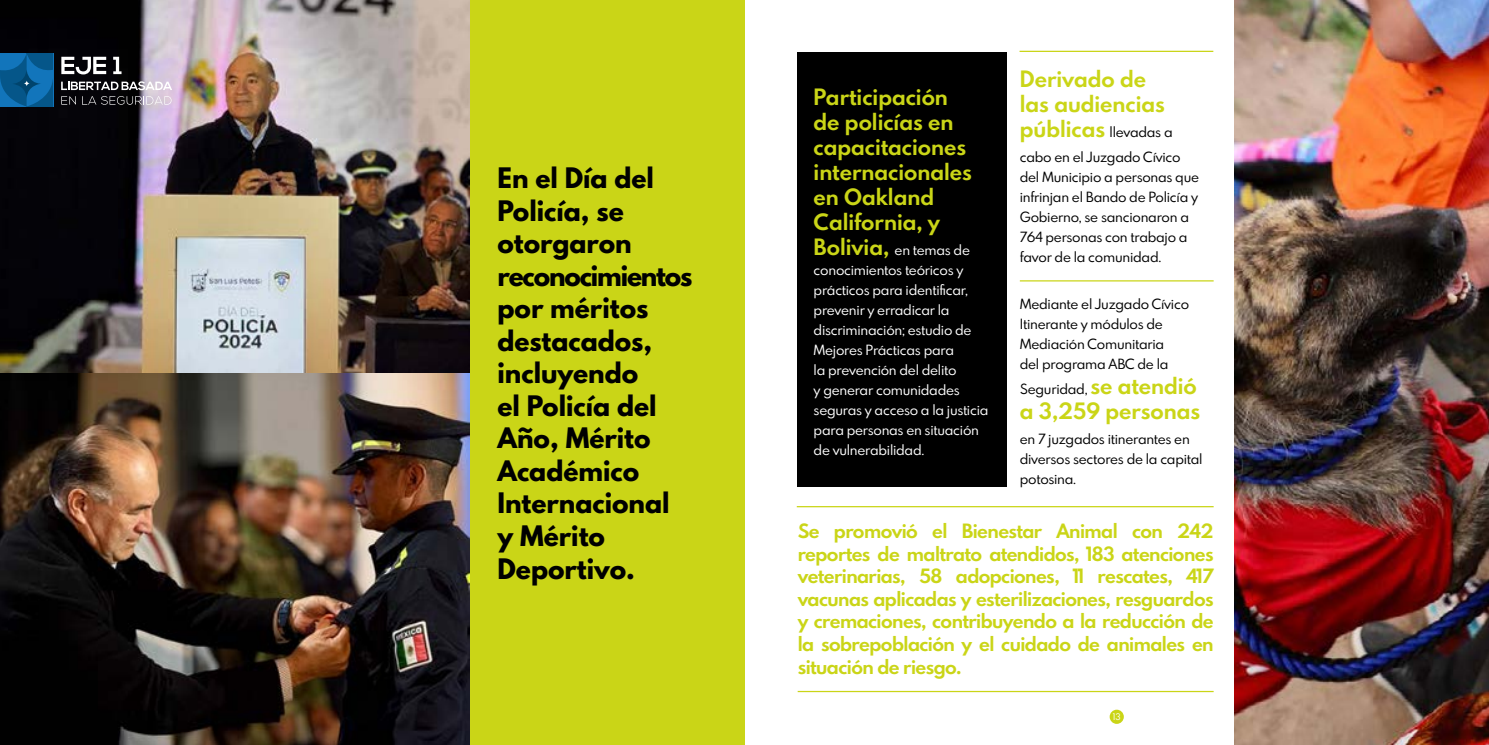
<style>
.page{position:relative;width:1489px;height:745px;background:#fff}
.page>*{position:absolute;margin:0;border:0;box-sizing:border-box;transform-origin:0 0}
.t1{font:800 25px/32.5px "Spartan MB";color:#000}
.t2{font:700 20px/25px "Spartan MB";color:#cad517}
.t3{font:700 17.5px/22.5px "Spartan MB";letter-spacing:-.03em;color:#cad517;text-align:justify}
.t4{font:12.5px/20px "Spartan MB";letter-spacing:-.02em;color:#000}
.t5{font:12.5px/20px "Spartan MB";letter-spacing:-.02em;color:#fff}
.t6{font:8.12px "Spartan MB";color:#fff}
.s1{font-weight:700;font-size:20px;color:#cad517}
</style>
<div class="page">
<div style="left:446px;top:0;width:298px;height:744px;background:#cad517"></div>
<img style="left:0;top:0;width:469px;height:744px">
<svg style="left:0;top:53px;width:53px;height:53px;background:#0b639e"></svg>
<svg style="left:61px;top:81px;width:111px;height:9px"></svg>
<svg style="left:61px;top:96px;width:15px;height:8px"></svg>
<svg style="left:82px;top:96px;width:89px;height:10px"></svg>
<svg style="left:61px;top:57px;width:45px;height:17px"></svg>
<svg style="left:113px;top:57px;width:8px;height:17px"></svg>
<div style="left:797px;top:52px;width:209px;height:434px;background:#000"></div>
<hr style="left:796px;top:505px;width:417px;height:2px;background:#cad517">
<hr style="left:797px;top:690px;width:416px;height:1px;background:#cad517">
<img style="left:1234px;top:0;width:254px;height:744px">
<hr style="left:1019px;top:280px;width:194px;height:1px;background:#cad517">
<hr style="left:1019px;top:51px;width:194px;height:1px;background:#cad517">
<div style="left:1109px;top:709px;width:14px;height:14px;background:#cad517;border-radius:50%"></div>
<h1 class="t1" style="left:497px;top:161px;width:196px">En el Día del<br>Policía, se otorgaron reconocimientos por méritos destacados, incluyendo<br>el Policía del<br>Año, Mérito<br>Académico<br>Internacional<br>y Mérito<br>Deportivo.</h1>
<h2 class="t2" style="left:813px;top:84px;width:160px">Participación de policías en capacitaciones internacionales en Oakland<br>California, y</h2>
<p class="t5" style="left:813px;top:240px;width:176px"><span class="s1">Bolivia,</span> en temas de conocimientos teóricos y prácticos para identificar, prevenir y erradicar la discriminación; estudio de<br>Mejores Prácticas para<br>la prevención del delito<br>y generar comunidades seguras y acceso a la justicia para personas en situación de vulnerabilidad.</p>
<h2 class="t2" style="left:1019px;top:66px;width:147px">Derivado de las audiencias</h2>
<p class="t4" style="left:1019px;top:119px;width:162px;line-height:25px"><span class="s1">públicas</span> llevadas a cabo en el Juzgado Cívico</p>
<p class="t4" style="left:1019px;top:167px;width:181px">del Municipio a personas que infrinjan el Bando de Policía y<br>Gobierno, se sancionaron a<br>764 personas con trabajo a favor de la comunidad.</p>
<p class="t4" style="left:1019px;top:293px;width:171px">Mediante el Juzgado Cívico<br>Itinerante y módulos de<br>Mediación Comunitaria<br>del programa ABC de la</p>
<p class="t4" style="left:1019px;top:378px;width:178px">Seguridad, <span class="s1">se atendió</span></p>
<h2 class="t2" style="left:1019px;top:398px;width:182px">a 3,259 personas</h2>
<p class="t4" style="left:1019px;top:428px;width:184px">en 7 juzgados itinerantes en diversos sectores de la capital potosina.</p>
<p class="t3" style="left:797px;top:519px;width:417px">Se promovió el Bienestar Animal con 242 reportes de maltrato atendidos, 183 atenciones veterinarias, 58 adopciones, 11 rescates, 417 vacunas aplicadas y esterilizaciones, resguardos y cremaciones, contribuyendo a la reducción de la sobrepoblación y el cuidado de animales en situación de riesgo.</p>
<p class="t6" style="left:1113px;top:709px;width:9px">13</p>
</div>
